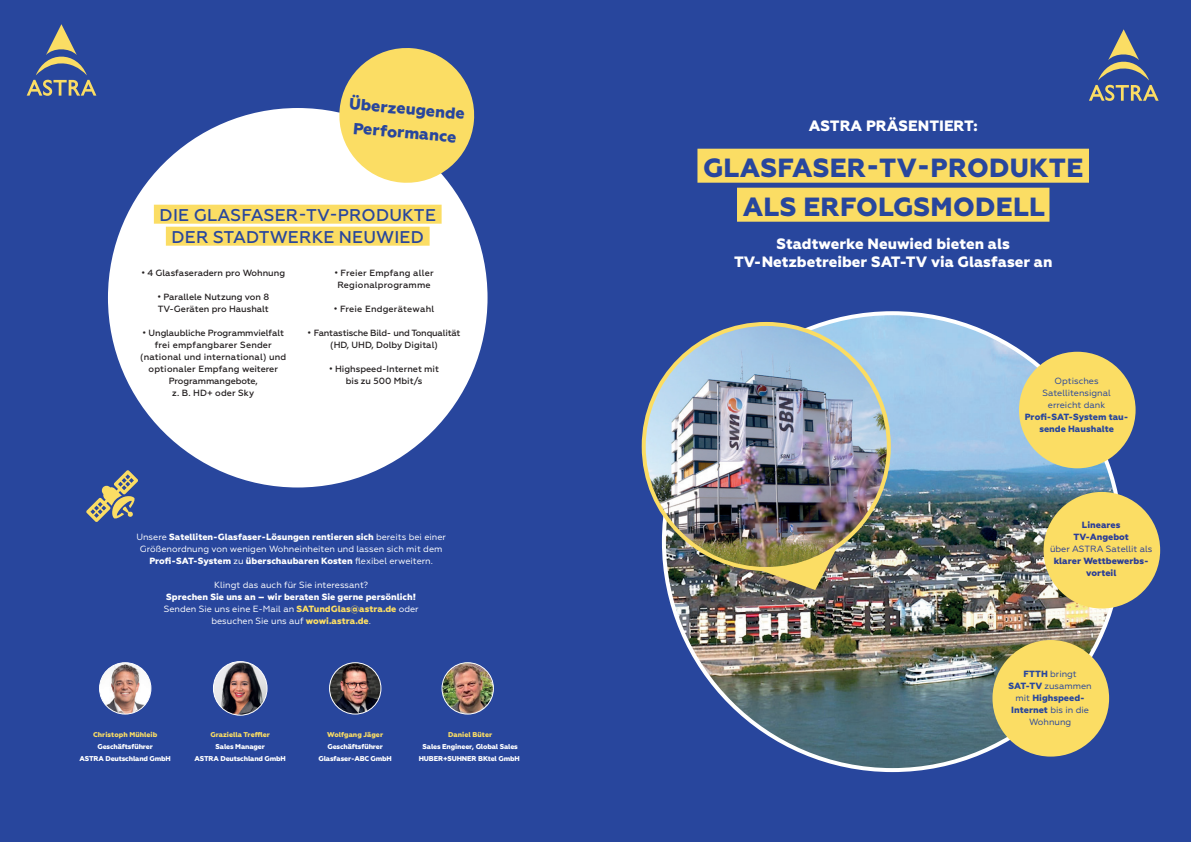
<style>
.page{position:relative;width:1191px;height:842px;background:#28469d}
.page>*{position:absolute;margin:0;border:0;box-sizing:border-box;transform-origin:0 0}
.t1{font:800 26.3px/39px "Geometria";letter-spacing:.01em;color:#28469d;text-align:center}
.t2{font:500 17px/22px "Geometria";letter-spacing:.01em;color:#28469d;text-align:center}
.t3{font:800 16px/24px "Geometria";color:#28469d;text-align:center}
.t4{font:800 15px/18px "Geometria";color:#fff;text-align:center}
.t5{font:500 9px/12px "Geometria";color:#231f20;text-align:center}
.t6{font:9px/12px "Geometria";color:#fff;text-align:center}
.t7{font:800 9px/12px "Geometria";color:#fff;text-align:center}
.t8{font:9px/12px "Geometria";color:#28469d;text-align:center}
.t9{font:500 9px/12px "Geometria";letter-spacing:.02em;color:#231f20;text-align:center}
.t10{font:500 9px/12px "Geometria";letter-spacing:-.02em;color:#231f20;text-align:center}
.t11{font:800 9px/12px "Geometria";color:#2a3d98;text-align:center}
.t12{font:800 9px/12px "Geometria";color:#28469d;text-align:center}
.t13{font:9px "Geometria";color:#2a3d98}
.t14{font:800 7px/12px "Geometria";letter-spacing:-.02em;color:#fff;text-align:center}
.t15{font:800 7px "Geometria";color:#fbdd64}
.s1{font-weight:800}
.s2{font-weight:400}
.s3{color:#fbdd64}
</style>
<div class="page">
<img style="left:664px;top:313px;width:456px;height:457px;border-radius:228px">
<img style="left:722px;top:568px;width:119px;height:22px">
<img style="left:646px;top:324px;width:243px;height:244px">
<svg style="left:1089px;top:29px;width:69px;height:72px"></svg>
<div style="left:697px;top:149px;width:392px;height:34px;background:#fbdd64"></div>
<div style="left:737px;top:188px;width:312px;height:34px;background:#fbdd64"></div>
<div style="left:1019px;top:352px;width:116px;height:116px;background:#fbdd64;border-radius:50%"></div>
<div style="left:992px;top:640px;width:117px;height:117px;background:#fbdd64;border-radius:50%"></div>
<div style="left:1043px;top:492px;width:117px;height:116px;background:#fbdd64;border-radius:50%"></div>
<svg style="left:27px;top:24px;width:69px;height:72px"></svg>
<img style="left:213px;top:662px;width:54px;height:53px;border-radius:27px">
<div style="left:213px;top:661px;width:54px;height:54px;border:1px solid #fff;border-radius:50%"></div>
<img style="left:329px;top:663px;width:52px;height:51px;border-radius:26px">
<div style="left:329px;top:662px;width:52px;height:52px;border:1px solid #fff;border-radius:50%"></div>
<img style="left:442px;top:663px;width:51px;height:51px;border-radius:26px">
<div style="left:442px;top:662px;width:52px;height:52px;border:1px solid #fff;border-radius:50%"></div>
<img style="left:100px;top:663px;width:51px;height:51px;border-radius:26px">
<div style="left:99px;top:662px;width:52px;height:52px;border:1px solid #fff;border-radius:50%"></div>
<div style="left:108px;top:108px;width:379px;height:379px;background:#fff;border-radius:50%"></div>
<svg style="left:86px;top:470px;width:52px;height:52px"></svg>
<div style="left:154px;top:205px;width:287px;height:19px;background:#fbdd64"></div>
<div style="left:166px;top:227px;width:263px;height:19px;background:#fbdd64"></div>
<svg style="left:337px;top:48px;width:138px;height:138px"></svg>
<h3 class="t3" style="left:350px;top:92px;width:117px;rotate:5deg">Überzeugende<br>Performance</h3>
<h2 class="t2" style="left:160px;top:204px;width:278px">DIE GLASFASER-TV-PRODUKTE<br>DER STADTWERKE NEUWIED</h2>
<p class="t5" style="left:141px;top:267px;width:145px">• 4 Glasfaseradern pro Wohnung</p>
<p class="t5" style="left:157px;top:291px;width:113px;text-align:left">• Parallele Nutzung von 8<br>TV-Geräten pro Haushalt</p>
<p class="t5" style="left:140px;top:327px;width:147px">• Unglaubliche Programmvielfalt frei empfangbarer Sender (national und international) und optionaler Empfang weiterer<br>Programmangebote,<br>z. B. HD+ oder Sky</p>
<p class="t9" style="left:334px;top:267px;width:101px">• Freier Empfang aller<br>Regionalprogramme</p>
<p class="t9" style="left:334px;top:303px;width:102px">• Freie Endgerätewahl</p>
<p class="t10" style="left:308px;top:327px;width:154px">• Fantastische Bild- und Tonqualität (HD, UHD, Dolby Digital)</p>
<p class="t5" style="left:329px;top:363px;width:111px">• Highspeed-Internet mit bis zu 500 Mbit/s</p>
<p class="t6" style="left:136px;top:531px;width:311px">Unsere <span class="s1">Satelliten-Glasfaser-Lösungen rentieren sich</span> bereits bei einer<br>Größenordnung von wenigen Wohneinheiten und lassen sich mit dem<br><span class="s1">Profi-SAT-System</span> zu <span class="s1">überschaubaren Kosten</span> flexibel erweitern.</p>
<p class="t6" style="left:214px;top:579px;width:155px">Klingt das auch für Sie interessant?</p>
<p class="t7" style="left:164px;top:591px;width:256px">Sprechen Sie uns an – wir beraten Sie gerne persönlich!<br><span class="s2">Senden Sie uns eine E-Mail an</span> <span class="s3">SATundGlas@astra.de</span> <span class="s2">oder besuchen Sie uns auf</span> <span class="s3">wowi.astra.de</span><span class="s2">.</span></p>
<p class="t15" style="left:93px;top:730px;width:66px">Christoph Mühleib</p>
<p class="t14" style="left:79px;top:741px;width:93px">Geschäftsführer<br>ASTRA Deutschland GmbH</p>
<p class="t15" style="left:210px;top:730px;width:61px">Graziella Treffler</p>
<p class="t14" style="left:194px;top:741px;width:93px">Sales Manager<br>ASTRA Deutschland GmbH</p>
<p class="t15" style="left:327px;top:730px;width:57px">Wolfgang Jäger</p>
<p class="t14" style="left:318px;top:741px;width:75px">Geschäftsführer<br>Glasfaser-ABC GmbH</p>
<p class="t15" style="left:448px;top:730px;width:46px">Daniel Büter</p>
<p class="t14" style="left:419px;top:741px;width:102px">Sales Engineer, Global Sales<br>HUBER+SUHNER BKtel GmbH</p>
<h3 class="t4" style="left:809px;top:118px;width:170px">ASTRA PRÄSENTIERT:</h3>
<h1 class="t1" style="left:703px;top:149px;width:381px">GLASFASER-TV-PRODUKTE<br>ALS ERFOLGSMODELL</h1>
<h3 class="t4" style="left:734px;top:235px;width:320px">Stadtwerke Neuwied bieten als<br>TV-Netzbetreiber SAT-TV via Glasfaser an</h3>
<p class="t8" style="left:1042px;top:375px;width:70px">Optisches<br>Satellitensignal erreicht dank</p>
<p class="t12" style="left:1024px;top:411px;width:105px">Profi-SAT-System tau&shy;sende Haushalte</p>
<p class="t11" style="left:1073px;top:519px;width:57px">Lineares<br>TV-Angebot</p>
<p class="t13" style="left:1050px;top:544px;width:104px">über ASTRA Satellit als</p>
<p class="t11" style="left:1053px;top:555px;width:96px">klarer Wettbewerbs&shy;vorteil</p>
<p class="t8" style="left:1008px;top:668px;width:85px"><span class="s1">FTTH</span> bringt<br><span class="s1">SAT-TV</span> zusammen mit <span class="s1">Highspeed-<br>Internet</span> bis in die<br>Wohnung</p>
</div>
